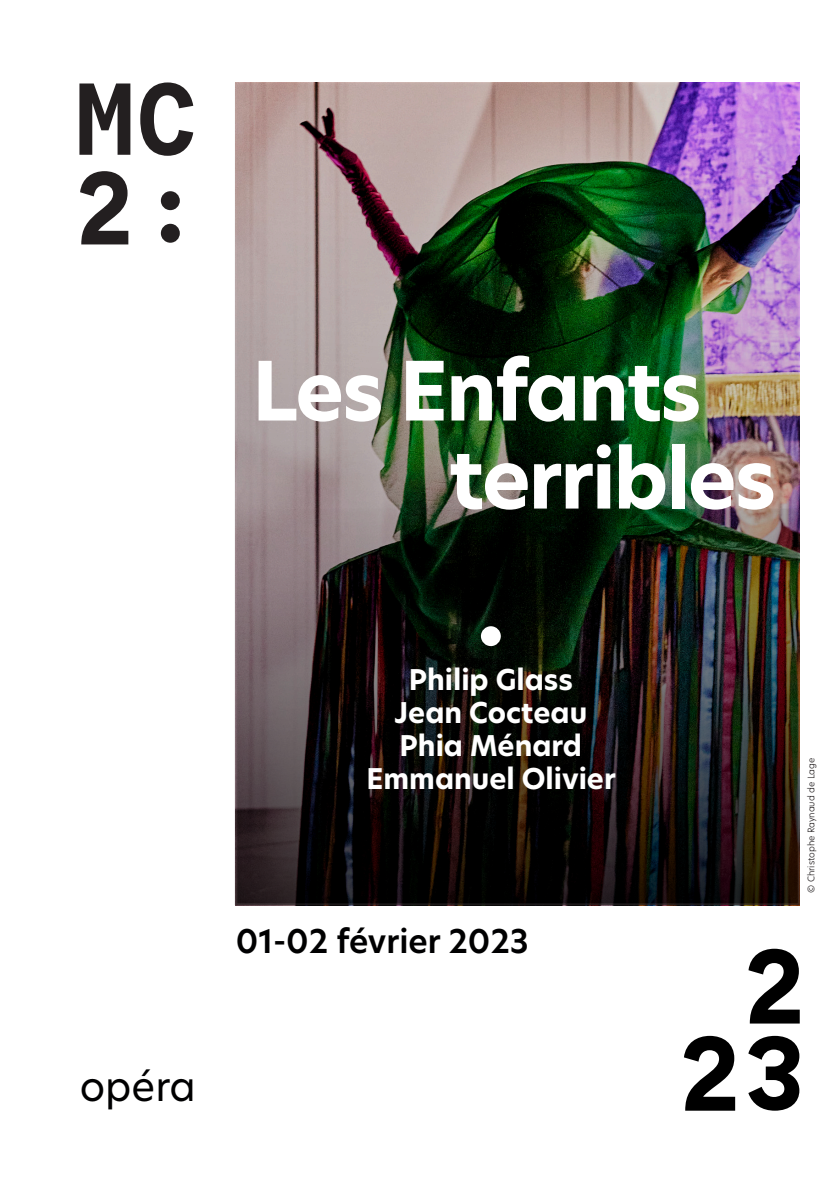
<style>
.page{position:relative;width:840px;height:1191px;background:#fff}
.page>*{position:absolute;margin:0;border:0;box-sizing:border-box;transform-origin:0 0}
.Texte_base{font:700 80px "New Hero";letter-spacing:-.025em;color:#fff}
.Infos_pratiques{font:40px "New Hero";color:#000001}
.Texte_base-2{font:600 32px "New Hero";color:#000001}
.Texte_base-3{font:700 28px "New Hero";color:#fff}
.Texte-courant{font:300 9px "New Hero";letter-spacing:-.005em;color:#231f20}
</style>
<div class="page">
<svg style="left:79px;top:83px;width:51px;height:72px"></svg>
<svg style="left:140px;top:82px;width:53px;height:74px"></svg>
<svg style="left:80px;top:171px;width:48px;height:73px"></svg>
<div style="left:161px;top:191px;width:19px;height:19px;background:#231f20;border-radius:50%"></div>
<div style="left:161px;top:224px;width:19px;height:19px;background:#231f20;border-radius:50%"></div>
<img style="left:238px;top:85px;width:558px;height:817px">
<svg style="left:748px;top:948px;width:51px;height:75px"></svg>
<svg style="left:684px;top:1035px;width:115px;height:75px"></svg>
<div style="left:480px;top:626px;width:20px;height:20px;background:#fff;border-radius:50%"></div>
<p class="Texte_base" style="left:252px;top:337px;width:451px">Les Enfants</p>
<p class="Texte_base" style="left:448px;top:425px;width:328px">terribles</p>
<p class="Texte_base-3" style="left:408px;top:661px;width:165px">Philip Glass</p>
<p class="Texte_base-3" style="left:394px;top:694px;width:194px">Jean Cocteau</p>
<p class="Texte_base-3" style="left:399px;top:727px;width:184px">Phia Ménard</p>
<p class="Texte_base-3" style="left:366px;top:760px;width:250px">Emmanuel Olivier</p>
<p class="Texte_base-2" style="left:236px;top:919px;width:294px">01-02 février 2023</p>
<p class="Infos_pratiques" style="left:80px;top:1058px;width:118px">opéra</p>
<p class="Texte-courant" style="left:804px;top:892px;width:136px;rotate:-90deg">© Christophe Raynaud de Lage</p>
</div>
